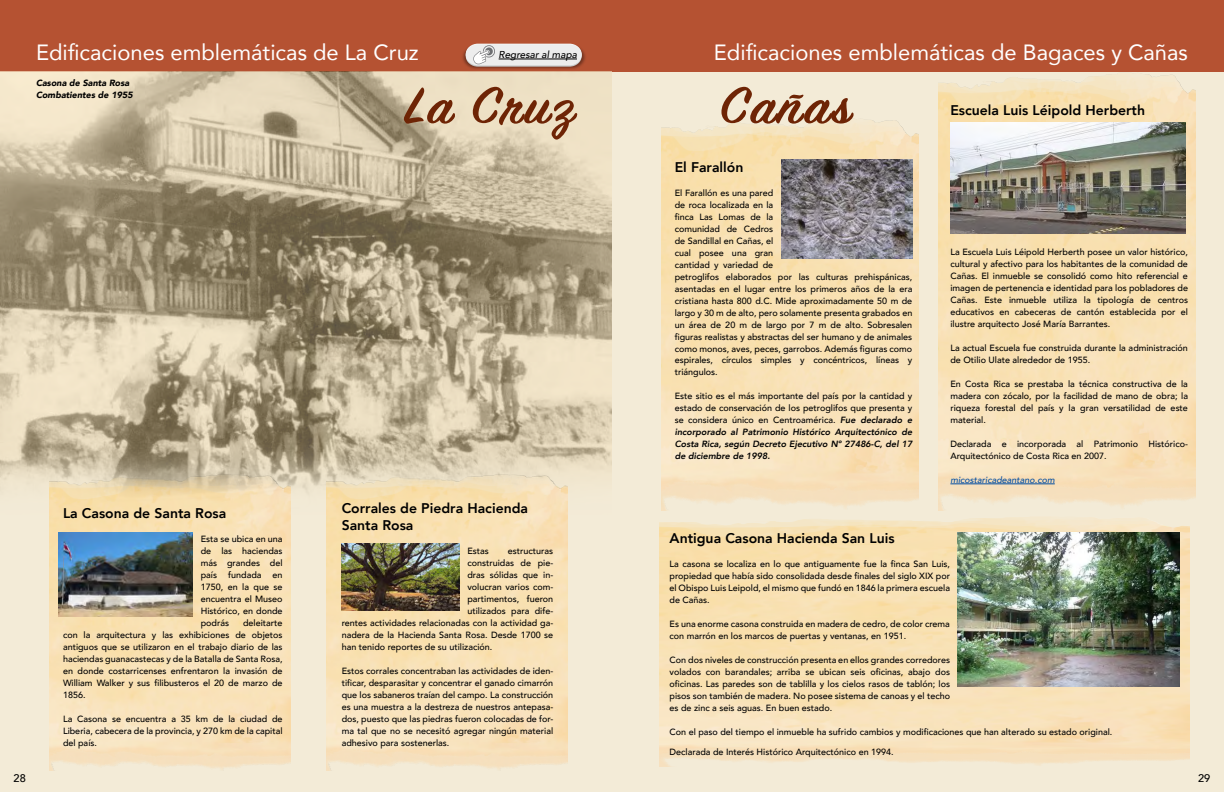
<style>
.page{position:relative;width:1224px;height:792px;background:#f3ebd7}
.page>*{position:absolute;margin:0;border:0;box-sizing:border-box;transform-origin:0 0}
.t1{font:600 56.6px "Sign Painter House Script";letter-spacing:.04em;color:#6e2405;scale:1.09 1}
.t2{font:22px "Avenir";color:#fff}
.t3{font:800 14px/16.8px "Avenir";color:#000}
.t4{font:500 11px "Avenir";color:#000}
.t5{font:italic 500 10px "Avenir";color:#000}
.t6{font:500 9px/12px "Avenir";color:#000;text-align:justify}
.t7{font:italic 900 9px/12px "Avenir";color:#000}
.t8{font:italic 500 9px "Avenir";color:#034ea2}
.s1{font-weight:800;font-style:italic}
</style>
<div class="page">
<div style="left:0;top:0;width:1224px;height:71px;background:#b55232"></div>
<img style="left:0;top:71px;width:612px;height:443px">
<img style="left:50px;top:473px;width:240px;height:298px">
<img style="left:327px;top:473px;width:240px;height:298px">
<img style="left:661px;top:120px;width:258px;height:391px">
<img style="left:939px;top:71px;width:257px;height:440px">
<img style="left:659px;top:518px;width:530px;height:249px">
<hr style="left:950px;top:484px;width:105px;height:1px;background:#034ea2">
<img style="left:59px;top:532px;width:134px;height:84px">
<img style="left:781px;top:160px;width:131px;height:98px">
<img style="left:950px;top:122px;width:236px;height:111px">
<img style="left:957px;top:532px;width:222px;height:155px">
<img style="left:342px;top:544px;width:118px;height:66px">
<img style="left:460px;top:43px;width:134px;height:34px">
<svg style="left:466px;top:44px;width:116px;height:23px;background:#dbd7d6"></svg>
<h2 class="t2" style="left:36px;top:34px;width:384px">Edificaciones emblemáticas de La Cruz</h2>
<h2 class="t2" style="left:714px;top:34px;width:476px">Edificaciones emblemáticas de Bagaces y Cañas</h2>
<p class="t5" style="left:499px;top:49px;width:80px">Regresar al mapa</p>
<p class="t7" style="left:36px;top:77px;width:98px">Casona de Santa Rosa<br>Combatientes de 1955</p>
<h1 class="t1" style="left:720px;top:72px;width:122px">Cañas</h1>
<h1 class="t1" style="left:405px;top:72px;width:157px">La Cruz</h1>
<h3 class="t3" style="left:675px;top:158px;width:70px">El Farallón</h3>
<p class="t6" style="left:675px;top:186px;width:239px;text-align:left">El Farallón es una pared<br>de roca localizada en la<br>finca Las Lomas de la<br>comunidad de Cedros<br>de Sandillal en Cañas, el<br>cual posee una gran<br>cantidad y variedad de<br>petroglifos elaborados por las culturas prehispánicas, asentadas en el lugar entre los primeros años de la era cristiana hasta 800 d.C. Mide aproximadamente 50 m de largo y 30 m de alto, pero solamente presenta grabados en un área de 20 m de largo por 7 m de alto. Sobresalen figuras realistas y abstractas del ser humano y de animales como monos, aves, peces, garrobos. Además figuras como espirales, círculos simples y concéntricos, líneas y triángulos.</p>
<p class="t6" style="left:675px;top:390px;width:239px">Este sitio es el más importante del país por la cantidad y estado de conservación de los petroglifos que presenta y se considera único en Centroamérica. <span class="s1">Fue declarado e incorporado al Patrimonio Histórico Arquitectónico de Costa Rica, según Decreto Ejecutivo Nº 27486-C, del 17 de diciembre de 1998.</span></p>
<h3 class="t3" style="left:950px;top:102px;width:196px">Escuela Luis Léipold Herberth</h3>
<p class="t6" style="left:950px;top:246px;width:239px">La Escuela Luis Léipold Herberth posee un valor histórico, cultural y afectivo para los habitantes de la comunidad de Cañas. El inmueble se consolidó como hito referencial e imagen de pertenencia e identidad para los pobladores de Cañas. Este inmueble utiliza la tipología de centros educativos en cabeceras de cantón establecida por el ilustre arquitecto José María Barrantes.</p>
<p class="t6" style="left:950px;top:342px;width:239px">La actual Escuela fue construida durante la administración de Otilio Ulate alrededor de 1955.</p>
<p class="t6" style="left:950px;top:378px;width:239px">En Costa Rica se prestaba la técnica constructiva de la madera con zócalo, por la facilidad de mano de obra; la riqueza forestal del país y la gran versatilidad de este material.</p>
<p class="t6" style="left:950px;top:438px;width:239px">Declarada e incorporada al Patrimonio Histórico-<br>Arquitectónico de Costa Rica en 2007.</p>
<p class="t8" style="left:950px;top:475px;width:106px">micostaricadeantano.com</p>
<h3 class="t3" style="left:63px;top:505px;width:165px">La Casona de Santa Rosa</h3>
<p class="t6" style="left:201px;top:532px;width:83px">Esta se ubica en una de las haciendas más grandes del país fundada en 1750, en la que se encuentra el Museo Histórico, en donde podrás</p>
<p class="t6" style="left:63px;top:616px;width:221px;text-indent:180px">deleitarte con la arquitectura y las exhibiciones de objetos antiguos que se utilizaron en el trabajo diario de las haciendas guanacastecas y de la Batalla de Santa Rosa, en donde costarricenses enfrentaron la invasión de William Walker y sus filibusteros el 20 de marzo de 1856.</p>
<p class="t6" style="left:63px;top:712px;width:221px">La Casona se encuentra a 35 km de la ciudad de Liberia, cabecera de la provincia, y 270 km de la capital del país.</p>
<h3 class="t3" style="left:342px;top:500px;width:188px">Corrales de Piedra Hacienda<br>Santa Rosa</h3>
<p class="t6" style="left:467px;top:544px;width:23px">Estas</p>
<p class="t6" style="left:508px;top:544px;width:47px">estructuras</p>
<p class="t6" style="left:467px;top:556px;width:87px">construidas de pie-</p>
<p class="t6" style="left:467px;top:568px;width:87px">dras sólidas que in-</p>
<p class="t6" style="left:467px;top:580px;width:87px">volucran varios com-</p>
<p class="t6" style="left:467px;top:592px;width:87px">partimentos, fueron</p>
<p class="t6" style="left:467px;top:604px;width:87px">utilizados para dife-</p>
<p class="t6" style="left:342px;top:616px;width:213px">rentes actividades relacionadas con la actividad ga-</p>
<p class="t6" style="left:342px;top:628px;width:213px">nadera de la Hacienda Santa Rosa. Desde 1700 se</p>
<p class="t6" style="left:342px;top:640px;width:152px">han tenido reportes de su utilización.</p>
<p class="t6" style="left:342px;top:664px;width:213px">Estos corrales concentraban las actividades de iden&shy;tificar, desparasitar y concentrar el ganado cimarrón que los sabaneros traían del campo. La construcción es una muestra a la destreza de nuestros antepasa&shy;dos, puesto que las piedras fueron colocadas de for&shy;ma tal que no se necesitó agregar ningún material adhesivo para sostenerlas.</p>
<h3 class="t3" style="left:670px;top:530px;width:227px">Antigua Casona Hacienda San Luis</h3>
<p class="t6" style="left:670px;top:557px;width:282px">La casona se localiza en lo que antiguamente fue la finca San Luis, propiedad que había sido consolidada desde finales del siglo XIX por el Obispo Luis Leipold, el mismo que fundó en 1846 la primera escuela de Cañas.</p>
<p class="t6" style="left:670px;top:617px;width:282px">Es una enorme casona construida en madera de cedro, de color crema con marrón en los marcos de puertas y ventanas, en 1951.</p>
<p class="t6" style="left:670px;top:653px;width:282px">Con dos niveles de construcción presenta en ellos grandes corredores volados con barandales; arriba se ubican seis oficinas, abajo dos oficinas. Las paredes son de tablilla y los cielos rasos de tablón; los pisos son también de madera. No posee sistema de canoas y el techo es de zinc a seis aguas. En buen estado.</p>
<p class="t6" style="left:670px;top:725px;width:444px">Con el paso del tiempo el inmueble ha sufrido cambios y modificaciones que han alterado su estado original.</p>
<p class="t6" style="left:670px;top:745px;width:226px">Declarada de Interés Histórico Arquitectónico en 1994.</p>
<p class="t4" style="left:14px;top:769px;width:14px">28</p>
<p class="t4" style="left:1198px;top:769px;width:14px">29</p>
</div>
